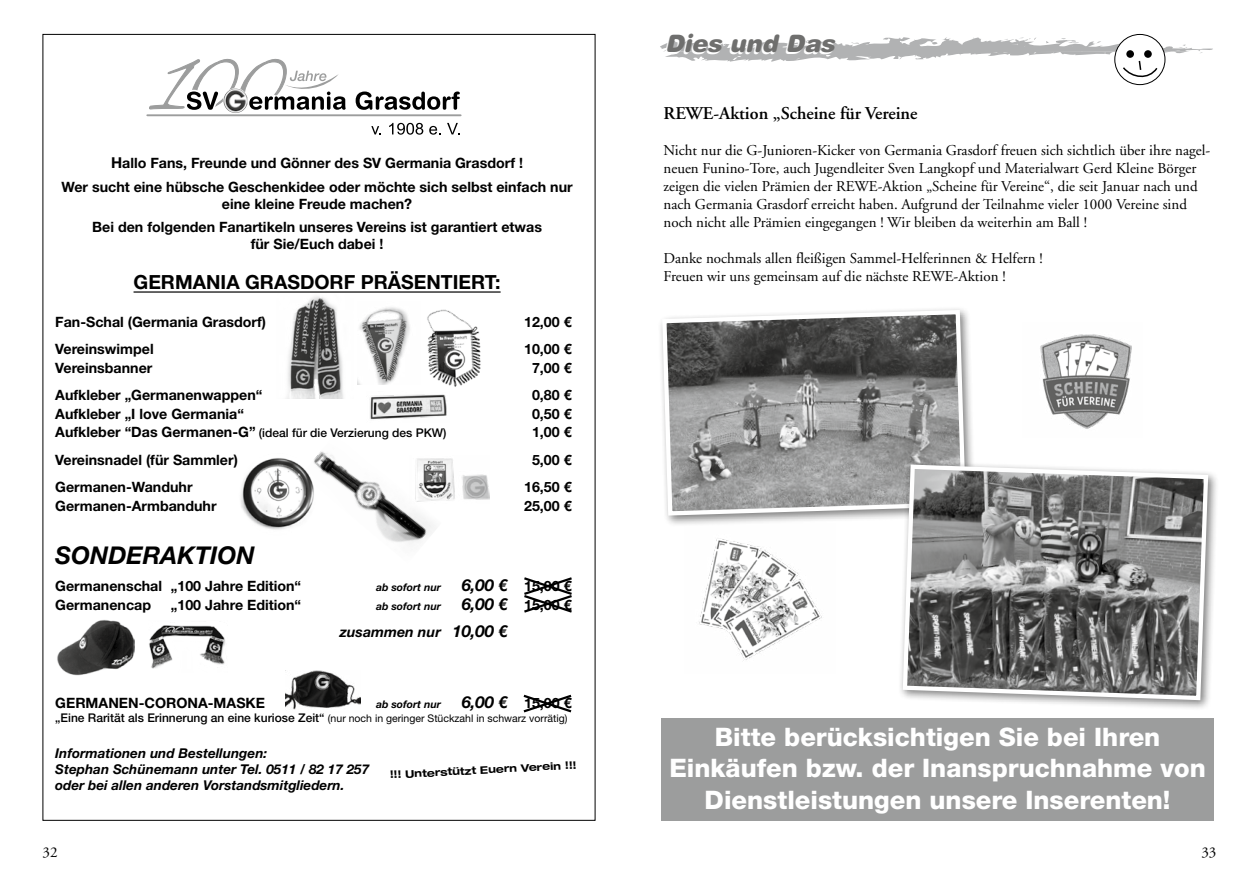
<style>
.page{position:relative;width:1259px;height:893px;background:#fff}
.page>*{position:absolute;margin:0;border:0;box-sizing:border-box;transform-origin:0 0}
.t1{font:800 25.5px/31.5px "Helvetica Neue LT Std";color:#fff;text-align:center}
.t2{font:italic 700 24.45px "Helvetica Neue LT Std";color:#000}
.t3{font:italic 900 24px "Helvetica Rounded";color:#6f6f6e}
.t4{font:700 19.5px "Helvetica Neue LT Std";color:#000}
.t5{font:600 18px "Adobe Garamond";color:#000}
.t6{font:italic 700 16.5px/27.3px "Helvetica Neue LT Std";color:#000}
.t7{font:15px/18px "Adobe Garamond";color:#000}
.t8{font:700 14.25px/23.5px "Helvetica Neue LT Std";color:#000;text-align:center}
.t9{font:italic 700 13.5px/16.2px "Helvetica Neue LT Std";color:#000}
.t10{font:500 12px "Helvetica Neue LT Std";color:#000}
.t11{font:10.5px "Helvetica Neue LT Std";color:#000}
.t12{font:italic 700 10.5px "Helvetica Neue LT Std";color:#000}
.t13{font:700 expanded 10.5px "Helvetica Neue LT Std";color:#000}
.s1{font-size:15px}
.s2{font-weight:700;font-size:14.25px}
.s3{font-style:italic;font-size:16.5px}
.s4{font-style:normal;font-size:14.25px}
.s5{font-size:14.25px}
.s6{font-weight:500;font-size:12px}
</style>
<div class="page">
<svg style="left:1114px;top:34px;width:51px;height:51px"></svg>
<svg style="left:660px;top:35px;width:553px;height:45px"></svg>
<div style="left:657px;top:305px;width:319px;height:222px;background:#000;opacity:.5"></div>
<svg style="left:660px;top:308px;width:308px;height:210px;background:#8e8e8e"></svg>
<div style="left:898px;top:460px;width:321px;height:251px;background:#000;opacity:.5"></div>
<svg style="left:900px;top:462px;width:310px;height:240px;background:#868685"></svg>
<img style="left:1040px;top:334px;width:92px;height:95px">
<img style="left:685px;top:523px;width:150px;height:138px">
<div style="left:661px;top:718px;width:553px;height:103px;background:#9c9d9d"></div>
<hr style="left:134px;top:291px;width:366px;height:2px;background:#000">
<svg style="left:146px;top:58px;width:316px;height:77px"></svg>
<img style="left:316px;top:451px;width:118px;height:92px">
<img style="left:370px;top:394px;width:77px;height:26px">
<img style="left:409px;top:455px;width:81px;height:48px">
<img style="left:286px;top:296px;width:58px;height:103px">
<img style="left:240px;top:457px;width:76px;height:73px">
<img style="left:427px;top:309px;width:54px;height:78px">
<img style="left:357px;top:307px;width:53px;height:78px">
<svg style="left:523px;top:694px;width:49px;height:19px"></svg>
<svg style="left:524px;top:577px;width:48px;height:36px"></svg>
<img style="left:149px;top:625px;width:76px;height:44px">
<img style="left:57px;top:620px;width:77px;height:56px">
<img style="left:286px;top:670px;width:74px;height:40px">
<p class="t8" style="left:61px;top:151px;width:513px"><span class="s1">H</span>allo Fans, Freunde und Gönner des SV Germania Grasdorf !<br>Wer sucht eine hübsche Geschenkidee oder möchte sich selbst einfach nur</p>
<p class="t8" style="left:92px;top:192px;width:451px">eine kleine Freude machen?<br>Bei den folgenden Fanartikeln unseres Vereins ist garantiert etwas</p>
<p class="t8" style="left:251px;top:232px;width:134px">für Sie/Euch dabei !</p>
<h3 class="t4" style="left:134px;top:270px;width:368px">GERMANIA GRASDORF PRÄSENTIERT:</h3>
<p class="t8" style="left:55px;top:309px;width:212px">Fan-Schal (Germania Grasdorf)</p>
<p class="t8" style="left:524px;top:309px;width:49px">12,00 €</p>
<p class="t8" style="left:55px;top:337px;width:100px">Vereinswimpel</p>
<p class="t8" style="left:524px;top:337px;width:49px">10,00 €</p>
<p class="t8" style="left:55px;top:355px;width:99px">Vereinsbanner</p>
<p class="t8" style="left:532px;top:355px;width:41px">7,00 €</p>
<p class="t8" style="left:55px;top:383px;width:209px">Aufkleber „Germanenwappen“</p>
<p class="t8" style="left:532px;top:383px;width:41px">0,80 €</p>
<p class="t8" style="left:55px;top:401px;width:190px">Aufkleber „I love Germania“</p>
<p class="t8" style="left:532px;top:401px;width:41px">0,50 €</p>
<p class="t10" style="left:55px;top:426px;width:393px"><span class="s2">Aufkleber “Das Germanen-G”</span> (ideal für die Verzierung des PKW)</p>
<p class="t8" style="left:532px;top:420px;width:41px">1,00 €</p>
<p class="t8" style="left:55px;top:447px;width:184px">Vereinsnadel (für Sammler)</p>
<p class="t8" style="left:532px;top:447px;width:41px">5,00 €</p>
<p class="t8" style="left:55px;top:475px;width:139px">Germanen-Wanduhr</p>
<p class="t8" style="left:524px;top:475px;width:49px">16,50 €</p>
<p class="t8" style="left:55px;top:493px;width:163px">Germanen-Armbanduhr</p>
<p class="t8" style="left:524px;top:493px;width:49px">25,00 €</p>
<h2 class="t2" style="left:55px;top:540px;width:201px">SONDERAKTION</h2>
<p class="t8" style="left:55px;top:574px;width:247px">Germanenschal „100 Jahre Edition“</p>
<p class="t12" style="left:376px;top:581px;width:66px">ab sofort nur</p>
<p class="t8" style="left:462px;top:574px;width:111px"><span class="s3">6,00 €</span> 15,00 €</p>
<p class="t8" style="left:55px;top:593px;width:97px">Germanencap</p>
<p class="t8" style="left:171px;top:593px;width:132px">„100 Jahre Edition“</p>
<p class="t12" style="left:376px;top:600px;width:66px">ab sofort nur</p>
<p class="t6" style="left:340px;top:590px;width:233px;text-indent:122px">6,00 € <span class="s4">15,00 € </span><span class="s5">zusammen nur</span> 10,00 €</p>
<p class="t8" style="left:55px;top:690px;width:211px">GERMANEN-CORONA-MASKE</p>
<p class="t12" style="left:376px;top:697px;width:66px">ab sofort nur</p>
<p class="t8" style="left:462px;top:690px;width:111px"><span class="s3">6,00 €</span> 15,00 €</p>
<p class="t11" style="left:55px;top:712px;width:514px"><span class="s6">„Eine Rarität als Erinnerung an eine kuriose Zeit“</span> (nur noch in geringer Stückzahl in schwarz vorrätig)</p>
<p class="t9" style="left:55px;top:745px;width:315px">Informationen und Bestellungen:<br>Stephan Schünemann unter Tel. 0511 / 82 17 257 oder bei allen anderen Vorstandsmitgliedern.</p>
<p class="t13" style="left:389px;top:768px;width:188px;rotate:-3deg">!!! Unterstützt Euern Verein !!!</p>
<p class="t7" style="left:43px;top:844px;width:16px">32</p>
<h3 class="t3" style="left:665px;top:28px;width:171px">Dies und Das</h3>
<p class="t5" style="left:663px;top:103px;width:255px">REWE-Aktion „Scheine für Vereine</p>
<p class="t7" style="left:663px;top:142px;width:548px">Nicht nur die G-Junioren-Kicker von Germania Grasdorf freuen sich sichtlich über ihre nagel&shy;neuen Funino-Tore, auch Jugendleiter Sven Langkopf und Materialwart Gerd Kleine Börger zeigen die vielen Prämien der REWE-Aktion „Scheine für Vereine“, die seit Januar nach und nach Germania Grasdorf erreicht haben. Aufgrund der Teilnahme vieler 1000 Vereine sind noch nicht alle Prämien eingegangen ! Wir bleiben da weiterhin am Ball !</p>
<p class="t7" style="left:663px;top:250px;width:381px">Danke nochmals allen fleißigen Sammel-Helferinnen &amp; Helfern !<br>Freuen wir uns gemeinsam auf die nächste REWE-Aktion !</p>
<h1 class="t1" style="left:669px;top:721px;width:538px">Bitte berücksichtigen Sie bei Ihren<br>Einkäufen bzw. der Inanspruchnahme von<br>Dienstleistungen unsere Inserenten!</h1>
<p class="t7" style="left:1201px;top:844px;width:16px">33</p>
</div>
